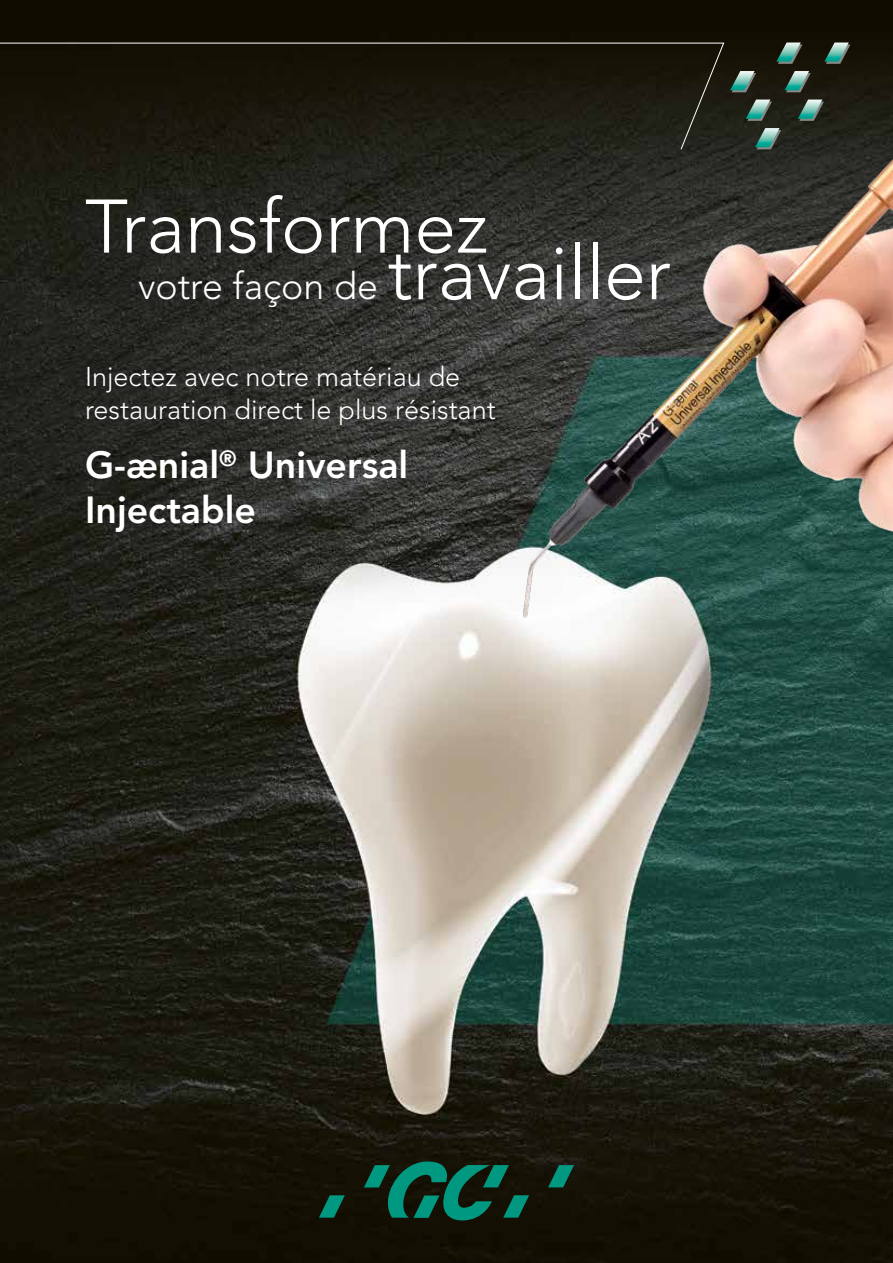
<style>
.page{position:relative;width:893px;height:1263px;background:#fff}
.page>*{position:absolute;margin:0;border:0;box-sizing:border-box;transform-origin:0 0}
.t1{font:300 75px "Avenir";color:#fff}
.t2{font:800 37.5px/45px "Avenir";color:#fff}
.t3{font:300 37.5px "Avenir";color:#fff}
.t4{font:300 27px/32.4px "Avenir";color:#fff}
.s1{font-size:75px}
</style>
<div class="page">
<img style="left:0;top:0;width:893px;height:1263px">
<img style="left:444px;top:28px;width:449px;height:592px">
<svg style="left:548px;top:1165px;width:26px;height:22px"></svg>
<svg style="left:364px;top:1161px;width:165px;height:59px;background:#0c4635"></svg>
<svg style="left:319px;top:1195px;width:26px;height:22px"></svg>
<svg style="left:0;top:42px;width:725px;height:108px;background:#1c190e"></svg>
<svg style="left:778px;top:45px;width:24px;height:19px"></svg>
<svg style="left:732px;top:73px;width:24px;height:19px"></svg>
<svg style="left:747px;top:102px;width:25px;height:19px"></svg>
<svg style="left:826px;top:45px;width:24px;height:19px"></svg>
<svg style="left:786px;top:73px;width:25px;height:19px"></svg>
<svg style="left:799px;top:102px;width:25px;height:19px"></svg>
<svg style="left:756px;top:130px;width:25px;height:19px"></svg>
<img style="left:776px;top:43px;width:25px;height:19px">
<img style="left:730px;top:71px;width:25px;height:19px">
<img style="left:746px;top:100px;width:24px;height:19px">
<img style="left:824px;top:43px;width:25px;height:19px">
<img style="left:785px;top:71px;width:24px;height:19px">
<img style="left:798px;top:100px;width:24px;height:19px">
<img style="left:755px;top:128px;width:25px;height:19px">
<h1 class="t1" style="left:85px;top:183px;width:404px">Transformez</h1>
<h2 class="t3" style="left:138px;top:264px;width:534px">votre façon de <span class="s1">travailler</span></h2>
<p class="t4" style="left:85px;top:361px;width:412px">Injectez avec notre matériau de restauration direct le plus résistant</p>
<h2 class="t2" style="left:85px;top:443px;width:325px">G-ænial<sup>®</sup> Universal<br>Injectable</h2>
</div>
